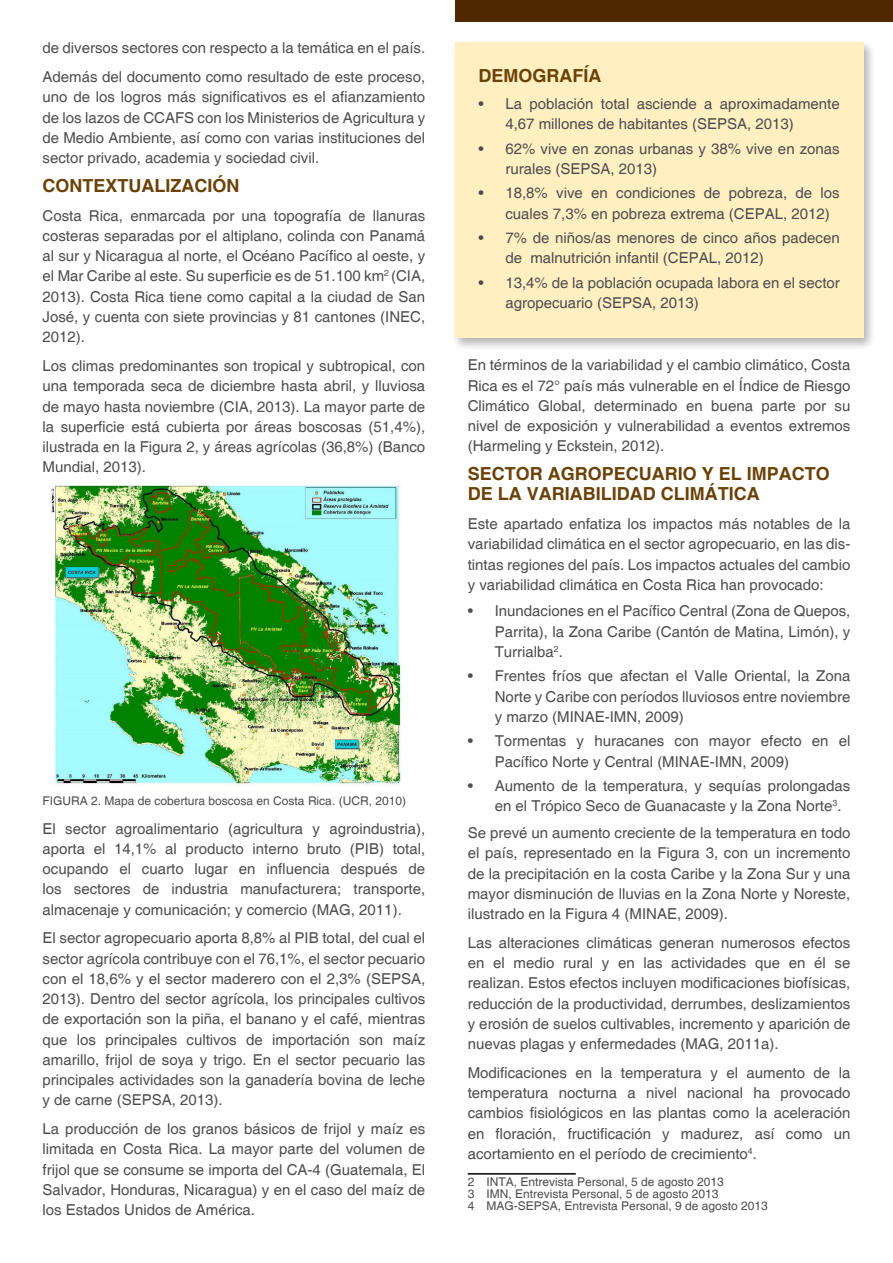
<style>
.page{position:relative;width:893px;height:1263px;background:#fff}
.page>*{position:absolute;margin:0;border:0;box-sizing:border-box;transform-origin:0 0}
.t1{font:700 18px/20.2px "Helvetica";color:#6a4208}
.t2{font:15px/20.2px "Helvetica";color:#4d4d4f;text-align:justify}
.t3{font:12px/12px "Helvetica";color:#4d4d4f}
</style>
<div class="page">
<div style="left:451px;top:39px;width:425px;height:312px;background:#000;opacity:.3"></div>
<div style="left:455px;top:43px;width:408px;height:295px;background:#ffefc1"></div>
<hr style="left:468px;top:1173px;width:108px;height:1px;background:#000">
<div style="left:455px;top:0;width:438px;height:21px;background:#4f2800"></div>
<img style="left:50px;top:481px;width:352px;height:305px">
<p class="t2" style="left:43px;top:34px;width:384px;line-height:28.8px">de diversos sectores con respecto a la temática en el país.<br>Además del documento como resultado de este proceso,</p>
<p class="t2" style="left:43px;top:88px;width:384px">uno de los logros más significativos es el afianzamiento de los lazos de CCAFS con los Ministerios de Agricultura y de Medio Ambiente, así como con varias instituciones del sector privado, academia y sociedad civil.</p>
<p class="t1" style="left:43px;top:176px;width:196px">CONTEXTUALIZACIÓN</p>
<p class="t2" style="left:43px;top:206px;width:384px">Costa Rica, enmarcada por una topografía de llanuras costeras separadas por el altiplano, colinda con Panamá al sur y Nicaragua al norte, el Océano Pacífico al oeste, y el Mar Caribe al este. Su superficie es de 51.100 km<sup>2</sup> (CIA, 2013). Costa Rica tiene como capital a la ciudad de San José, y cuenta con siete provincias y 81 cantones (INEC, 2012).</p>
<p class="t2" style="left:43px;top:356px;width:384px">Los climas predominantes son tropical y subtropical, con una temporada seca de diciembre hasta abril, y lluviosa de mayo hasta noviembre (CIA, 2013). La mayor parte de la superficie está cubierta por áreas boscosas (51,4%), ilustrada en la Figura 2, y áreas agrícolas (36,8%) (Banco Mundial, 2013).</p>
<p class="t3" style="left:43px;top:795px;width:365px">FIGURA 2. Mapa de cobertura boscosa en Costa Rica. (UCR, 2010)</p>
<p class="t2" style="left:43px;top:819px;width:384px">El sector agroalimentario (agricultura y agroindustria), aporta el 14,1% al producto interno bruto (PIB) total, ocupando el cuarto lugar en influencia después de los sectores de industria manufacturera; transporte, almacenaje y comunicación; y comercio (MAG, 2011).</p>
<p class="t2" style="left:43px;top:928px;width:384px">El sector agropecuario aporta 8,8% al PIB total, del cual el sector agrícola contribuye con el 76,1%, el sector pecuario con el 18,6% y el sector maderero con el 2,3% (SEPSA, 2013). Dentro del sector agrícola, los principales cultivos de exportación son la piña, el banano y el café, mientras que los principales cultivos de importación son maíz amarillo, frijol de soya y trigo. En el sector pecuario las principales actividades son la ganadería bovina de leche y de carne (SEPSA, 2013).</p>
<p class="t2" style="left:43px;top:1119px;width:384px">La producción de los granos básicos de frijol y maíz es limitada en Costa Rica. La mayor parte del volumen de frijol que se consume se importa del CA-4 (Guatemala, El Salvador, Honduras, Nicaragua) y en el caso del maíz de los Estados Unidos de América.</p>
<p class="t1" style="left:478px;top:67px;width:124px">DEMOGRAFÍA</p>
<p class="t2" style="left:505px;top:94px;width:336px;text-indent:-27px">• La población total asciende a aproximadamente<br>4,67 millones de habitantes (SEPSA, 2013)</p>
<p class="t2" style="left:505px;top:139px;width:336px;text-indent:-27px">• 62% vive en zonas urbanas y 38% vive en zonas rurales (SEPSA, 2013)</p>
<p class="t2" style="left:505px;top:183px;width:336px;text-indent:-27px">• 18,8% vive en condiciones de pobreza, de los cuales 7,3% en pobreza extrema (CEPAL, 2012)</p>
<p class="t2" style="left:505px;top:228px;width:336px;text-indent:-27px">• 7% de niños/as menores de cinco años padecen de malnutrición infantil (CEPAL, 2012)</p>
<p class="t2" style="left:505px;top:273px;width:336px;text-indent:-27px">• 13,4% de la población ocupada labora en el sector agropecuario (SEPSA, 2013)</p>
<p class="t2" style="left:468px;top:355px;width:384px">En términos de la variabilidad y el cambio climático, Costa Rica es el 72° país más vulnerable en el Índice de Riesgo Climático Global, determinado en buena parte por su nivel de exposición y vulnerabilidad a eventos extremos (Harmeling y Eckstein, 2012).</p>
<p class="t1" style="left:468px;top:464px;width:351px">SECTOR AGROPECUARIO Y EL IMPACTO<br>DE LA VARIABILID</p>
<p class="t1" style="left:630px;top:485px;width:131px">AD CLI MÁTICA</p>
<p class="t2" style="left:468px;top:514px;width:384px">Este apartado enfatiza los impactos más notables de la variabilidad climática en el sector agropecuario, en las dis&shy;tintas regiones del país. Los impactos actuales del cambio y variabilidad climática en Costa Rica han provocado:</p>
<p class="t2" style="left:495px;top:602px;width:357px;text-indent:-27px">• Inundaciones en el Pacífico Central (Zona de Quepos, Parrita), la Zona Caribe (Cantón de Matina, Limón), y Turrialba<sup>2</sup>.</p>
<p class="t2" style="left:495px;top:667px;width:357px;text-indent:-27px">• Frentes fríos que afectan el Valle Oriental, la Zona Norte y Caribe con períodos lluviosos entre noviembre y marzo (MINAE-IMN, 2009)</p>
<p class="t2" style="left:495px;top:731px;width:357px;text-indent:-27px">• Tormentas y huracanes con mayor efecto en el<br>Pacífico Norte y Central (MINAE-IMN, 2009)</p>
<p class="t2" style="left:495px;top:776px;width:357px;text-indent:-27px">• Aumento de la temperatura, y sequías prolongadas en el Trópico Seco de Guanacaste y la Zona Norte<sup>3</sup>.</p>
<p class="t2" style="left:468px;top:823px;width:384px">Se prevé un aumento creciente de la temperatura en todo el país, representado en la Figura 3, con un incremento de la precipitación en la costa Caribe y la Zona Sur y una mayor disminución de lluvias en la Zona Norte y Noreste, ilustrado en la Figura 4 (MINAE, 2009).</p>
<p class="t2" style="left:468px;top:933px;width:384px">Las alteraciones climáticas generan numerosos efectos en el medio rural y en las actividades que en él se realizan. Estos efectos incluyen modificaciones biofísicas, reducción de la productividad, derrumbes, deslizamientos y erosión de suelos cultivables, incremento y aparición de nuevas plagas y enfermedades (MAG, 2011a).</p>
<p class="t2" style="left:468px;top:1063px;width:384px">Modificaciones en la temperatura y el aumento de la temperatura nocturna a nivel nacional ha provocado cambios fisiológicos en las plantas como la aceleración en floración, fructificación y madurez, así como un acortamiento en el período de crecimiento<sup>4</sup>.</p>
<p class="t3" style="left:468px;top:1176px;width:302px">2 INTA, Entrevista Personal, 5 de agosto 2013<br>3 IMN, Entrevista Personal, 5 de agosto 2013<br>4 MAG-SEPSA, Entrevista Personal, 9 de agosto 2013</p>
</div>
